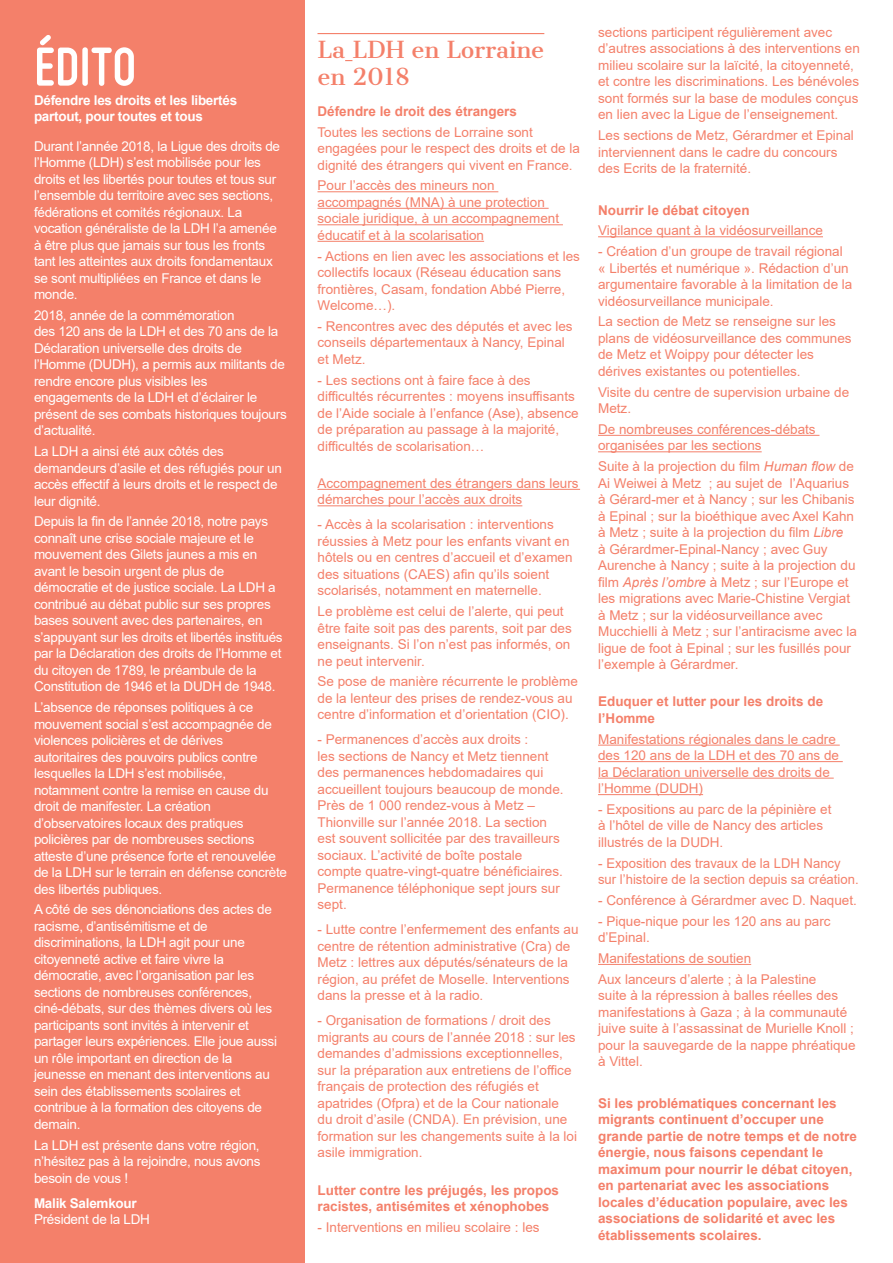
<style>
.page{position:relative;width:893px;height:1263px;background:#fff}
.page>*{position:absolute;margin:0;border:0;box-sizing:border-box;transform-origin:0 0}
.t1{font:700 57px "Miso";color:#fff}
.t2{font:22.5px/27px "Cantata One";letter-spacing:-.01em;color:#f4806a}
.t3{font:13.5px/16.5px "Arial";color:#f4806a}
.t4{font:13.5px/16.5px "Arial";letter-spacing:-.02em;color:#fff}
.t5{font:700 13.5px/16.5px "Arial";color:#f4806a}
.t6{font:700 13.5px/16.5px "Arial";letter-spacing:-.02em;color:#fff}
.s1{font-style:italic}
</style>
<div class="page">
<div style="left:0;top:0;width:304px;height:1263px;background:#f4806a"></div>
<hr style="left:317px;top:33px;width:227px;height:1px;background:#f4806a">
<hr style="left:317px;top:191px;width:181px;height:1px;background:#f4806a">
<hr style="left:317px;top:208px;width:232px;height:1px;background:#f4806a">
<hr style="left:317px;top:224px;width:246px;height:1px;background:#f4806a">
<hr style="left:317px;top:241px;width:167px;height:1px;background:#f4806a">
<hr style="left:317px;top:489px;width:263px;height:1px;background:#f4806a">
<hr style="left:317px;top:505px;width:205px;height:1px;background:#f4806a">
<hr style="left:598px;top:236px;width:225px;height:1px;background:#f4806a">
<hr style="left:598px;top:435px;width:221px;height:1px;background:#f4806a">
<hr style="left:598px;top:451px;width:164px;height:1px;background:#f4806a">
<hr style="left:598px;top:745px;width:242px;height:1px;background:#f4806a">
<hr style="left:598px;top:761px;width:245px;height:1px;background:#f4806a">
<hr style="left:598px;top:778px;width:236px;height:1px;background:#f4806a">
<hr style="left:598px;top:794px;width:105px;height:1px;background:#f4806a">
<hr style="left:598px;top:964px;width:153px;height:1px;background:#f4806a">
<h1 class="t1" style="left:34px;top:34px;width:104px">édito</h1>
<p class="t6" style="left:34px;top:92px;width:205px">Défendre les droits et les libertés partout, pour toutes et tous</p>
<p class="t4" style="left:34px;top:138px;width:248px">Durant l’année 2018, la Ligue des droits de l’Homme (LDH) s’est mobilisée pour les droits et les libertés pour toutes et tous sur l’ensemble du territoire avec ses sections, fédérations et comités régionaux. La vocation généraliste de la LDH l’a amenée à être plus que jamais sur tous les fronts tant les atteintes aux droits fondamentaux se sont multipliées en France et dans le monde.</p>
<p class="t4" style="left:34px;top:307px;width:254px">2018, année de la commémoration<br>des 120 ans de la LDH et des 70 ans de la Déclaration universelle des droits de l’Homme (DUDH), a permis aux militants de rendre encore plus visibles les engagements de la LDH et d’éclairer le présent de ses combats historiques toujours d’actualité.</p>
<p class="t4" style="left:34px;top:443px;width:249px">La LDH a ainsi été aux côtés des demandeurs d’asile et des réfugiés pour un accès effectif à leurs droits et le respect de leur dignité.</p>
<p class="t4" style="left:34px;top:513px;width:250px">Depuis la fin de l’année 2018, notre pays connaît une crise sociale majeure et le mouvement des Gilets jaunes a mis en avant le besoin urgent de plus de démocratie et de justice sociale. La LDH a contribué au débat public sur ses propres bases souvent avec des partenaires, en s’appuyant sur les droits et libertés institués par la Déclaration des droits de l’Homme et du citoyen de 1789, le préambule de la Constitution de 1946 et la DUDH de 1948.</p>
<p class="t4" style="left:34px;top:699px;width:255px">L’absence de réponses politiques à ce mouvement social s’est accompagnée de violences policières et de dérives autoritaires des pouvoirs publics contre lesquelles la LDH s’est mobilisée, notamment contre la remise en cause du droit de manifester. La création d’observatoires locaux des pratiques policières par de nombreuses sections atteste d’une présence forte et renouvelée de la LDH sur le terrain en défense concrète des libertés publiques.</p>
<p class="t4" style="left:34px;top:901px;width:245px">A côté de ses dénonciations des actes de racisme, d’antisémitisme et de discriminations, la LDH agit pour une citoyenneté active et faire vivre la démocratie, avec l’organisation par les sections de nombreuses conférences, ciné-débats, sur des thèmes divers où les participants sont invités à intervenir et partager leurs expériences. Elle joue aussi un rôle important en direction de la jeunesse en menant des interventions au sein des établissements scolaires et contribue à la formation des citoyens de demain.</p>
<p class="t4" style="left:34px;top:1136px;width:228px;text-align:justify">La LDH est présente dans votre région, n’hésitez pas à la rejoindre, nous avons besoin de vous !</p>
<p class="t6" style="left:34px;top:1195px;width:104px">Malik Salemkour</p>
<p class="t4" style="left:34px;top:1211px;width:117px">Président de la LDH</p>
<h2 class="t2" style="left:317px;top:36px;width:228px">La LDH en Lorraine en 2018</h2>
<p class="t5" style="left:317px;top:103px;width:201px">Défendre le droit des étrangers</p>
<p class="t3" style="left:317px;top:124px;width:264px">Toutes les sections de Lorraine sont engagées pour le respect des droits et de la dignité des étrangers qui vivent en France.</p>
<p class="t3" style="left:317px;top:177px;width:243px">Pour l’accès des mineurs non accompagnés (MNA) à une protection sociale juridique, à un accompagnement éducatif et à la scolarisation</p>
<p class="t3" style="left:317px;top:247px;width:264px">- Actions en lien avec les associations et les collectifs locaux (Réseau éducation sans frontières, Casam, fondation Abbé Pierre, Welcome…).</p>
<p class="t3" style="left:317px;top:318px;width:257px">- Rencontres avec des députés et avec les conseils départementaux à Nancy, Epinal et Metz.</p>
<p class="t3" style="left:317px;top:371px;width:263px">- Les sections ont à faire face à des difficultés récurrentes : moyens insuffisants de l’Aide sociale à l’enfance (Ase), absence de préparation au passage à la majorité, difficultés de scolarisation…</p>
<p class="t3" style="left:317px;top:475px;width:263px">Accompagnement des étrangers dans leurs démarches pour l’accès aux droits</p>
<p class="t3" style="left:317px;top:516px;width:257px">- Accès à la scolarisation : interventions réussies à Metz pour les enfants vivant en hôtels ou en centres d’accueil et d’examen des situations (CAES) afin qu’ils soient scolarisés, notamment en maternelle.</p>
<p class="t3" style="left:317px;top:603px;width:256px">Le problème est celui de l’alerte, qui peut être faite soit pas des parents, soit par des enseignants. Si l’on n’est pas informés, on ne peut intervenir.</p>
<p class="t3" style="left:317px;top:673px;width:262px">Se pose de manière récurrente le problème de la lenteur des prises de rendez-vous au centre d’information et d’orientation (CIO).</p>
<p class="t3" style="left:317px;top:731px;width:248px">- Permanences d’accès aux droits :<br>les sections de Nancy et Metz tiennent des permanences hebdomadaires qui accueillent toujours beaucoup de monde.<br>Près de 1 000 rendez-vous à Metz – Thionville sur l’année 2018. La section est souvent sollicitée par des travailleurs sociaux. L’activité de boîte postale compte quatre-vingt-quatre bénéficiaires.<br>Permanence téléphonique sept jours sur sept.</p>
<p class="t3" style="left:317px;top:921px;width:263px">- Lutte contre l’enfermement des enfants au centre de rétention administrative (Cra) de Metz : lettres aux députés/sénateurs de la région, au préfet de Moselle. Interventions dans la presse et à la radio.</p>
<p class="t3" style="left:317px;top:1012px;width:261px">- Organisation de formations / droit des migrants au cours de l’année 2018 : sur les demandes d’admissions exceptionnelles, sur la préparation aux entretiens de l’office français de protection des réfugiés et apatrides (Ofpra) et de la Cour nationale du droit d’asile (CNDA). En prévision, une formation sur les changements suite à la loi asile immigration.</p>
<p class="t5" style="left:317px;top:1182px;width:243px">Lutter contre les préjugés, les propos racistes, antisémites et xénophobes</p>
<p class="t3" style="left:317px;top:1219px;width:224px">- Interventions en milieu scolaire : les</p>
<p class="t3" style="left:598px;top:24px;width:263px">sections participent régulièrement avec d’autres associations à des interventions en milieu scolaire sur la laïcité, la citoyenneté, et contre les discriminations. Les bénévoles sont formés sur la base de modules conçus en lien avec la Ligue de l’enseignement.</p>
<p class="t3" style="left:598px;top:127px;width:257px">Les sections de Metz, Gérardmer et Epinal interviennent dans le cadre du concours des Ecrits de la fraternité.</p>
<p class="t5" style="left:598px;top:202px;width:153px">Nourrir le débat citoyen</p>
<p class="t3" style="left:598px;top:222px;width:226px">Vigilance quant à la vidéosurveillance</p>
<p class="t3" style="left:598px;top:243px;width:256px">- Création d’un groupe de travail régional « Libertés et numérique ». Rédaction d’un argumentaire favorable à la limitation de la vidéosurveillance municipale.</p>
<p class="t3" style="left:598px;top:313px;width:255px">La section de Metz se renseigne sur les plans de vidéosurveillance des communes de Metz et Woippy pour détecter les dérives existantes ou potentielles.</p>
<p class="t3" style="left:598px;top:383px;width:253px">Visite du centre de supervision urbaine de<br>Metz.</p>
<p class="t3" style="left:598px;top:421px;width:219px">De nombreuses conférences-débats organisées par les sections</p>
<p class="t3" style="left:598px;top:458px;width:260px">Suite à la projection du film <span class="s1">Human flow</span> de Ai Weiwei à Metz ; au sujet de l’Aquarius à Gérard-mer et à Nancy ; sur les Chibanis à Epinal ; sur la bioéthique avec Axel Kahn à Metz ; suite à la projection du film <span class="s1">Libre<br></span>à Gérardmer-Epinal-Nancy ; avec Guy Aurenche à Nancy ; suite à la projection du film <span class="s1">Après l’ombre</span> à Metz ; sur l’Europe et les migrations avec Marie-Chistine Vergiat à Metz ; sur la vidéosurveillance avec Mucchielli à Metz ; sur l’antiracisme avec la ligue de foot à Epinal ; sur les fusillés pour l’exemple à Gérardmer.</p>
<p class="t5" style="left:598px;top:693px;width:227px">Eduquer et lutter pour les droits de l’Homme</p>
<p class="t3" style="left:598px;top:730px;width:242px">Manifestations régionales dans le cadre des 120 ans de la LDH et des 70 ans de la Déclaration universelle des droits de l’Homme (DUDH)</p>
<p class="t3" style="left:598px;top:801px;width:235px">- Expositions au parc de la pépinière et à l’hôtel de ville de Nancy des articles illustrés de la DUDH.</p>
<p class="t3" style="left:598px;top:855px;width:262px">- Exposition des travaux de la LDH Nancy sur l’histoire de la section depuis sa création.</p>
<p class="t3" style="left:598px;top:892px;width:260px">- Conférence à Gérardmer avec D. Naquet.</p>
<p class="t3" style="left:598px;top:913px;width:234px">- Pique-nique pour les 120 ans au parc d’Epinal.</p>
<p class="t3" style="left:598px;top:948px;width:220px;line-height:20.7px">Manifestations de soutien<br>Aux lanceurs d’alerte ; à la Palestine</p>
<p class="t3" style="left:598px;top:987px;width:259px">suite à la répression à balles réelles des manifestations à Gaza ; à la communauté juive suite à l’assassinat de Murielle Knoll ; pour la sauvegarde de la nappe phréatique à Vittel.</p>
<p class="t5" style="left:598px;top:1095px;width:260px">Si les problématiques concernant les migrants continuent d’occuper une grande partie de notre temps et de notre énergie, nous faisons cependant le maximum pour nourrir le débat citoyen, en partenariat avec les associations locales d’éducation populaire, avec les associations de solidarité et avec les établissements scolaires.</p>
</div>
